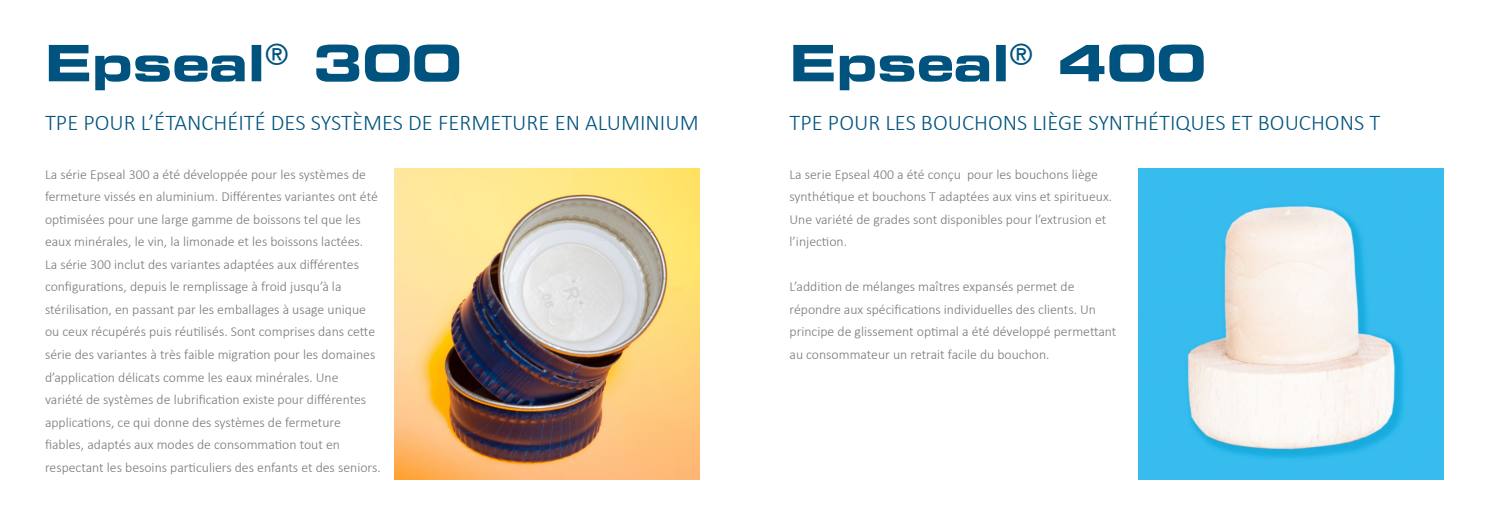
<style>
.page{position:relative;width:1489px;height:525px;background:#fff}
.page>*{position:absolute;margin:0;border:0;box-sizing:border-box;transform-origin:0 0}
.t1{font:50px "Eurostile Bold Extended Two";color:#00537e}
.t2{font:300 22.5px "Calibri";color:#00537e}
.t3{font:300 13.75px/22.5px "Calibri";color:#78777a}
</style>
<div class="page">
<img style="left:1138px;top:168px;width:305px;height:311px">
<img style="left:394px;top:168px;width:305px;height:311px">
<h1 class="t1" style="left:45px;top:27px;width:418px">Epseal<sup>®</sup> 300</h1>
<h2 class="t2" style="left:45px;top:108px;width:655px">TPE POUR L’ÉTANCHÉITÉ DES SYSTÈMES DE FERMETURE EN ALUMINIUM</h2>
<p class="t3" style="left:45px;top:163px;width:337px">La série Epseal 300 a été développée pour les systèmes de fermeture vissés en aluminium. Différentes variantes ont été optimisées pour une large gamme de boissons tel que les eaux minérales, le vin, la limonade et les boissons lactées.<br>La série 300 inclut des variantes adaptées aux différentes configurations, depuis le remplissage à froid jusqu’à la stérilisation, en passant par les emballages à usage unique ou ceux récupérés puis réutilisés. Sont comprises dans cette série des variantes à très faible migration pour les domaines d’application délicats comme les eaux minérales. Une<br>variété de systèmes de lubrification existe pour différentes applications, ce qui donne des systèmes de fermeture fiables, adaptés aux modes de consommation tout en respectant les besoins particuliers des enfants et des seniors.</p>
<h1 class="t1" style="left:789px;top:27px;width:418px">Epseal<sup>®</sup> 400</h1>
<h2 class="t2" style="left:789px;top:108px;width:592px">TPE POUR LES BOUCHONS LIÈGE SYNTHÉTIQUES ET BOUCHONS T</h2>
<p class="t3" style="left:789px;top:163px;width:324px">La serie Epseal 400 a été conçu pour les bouchons liège synthétique et bouchons T adaptées aux vins et spiritueux.<br>Une variété de grades sont disponibles pour l’extrusion et l’injection.</p>
<p class="t3" style="left:789px;top:275px;width:328px">L’addition de mélanges maîtres expansés permet de répondre aux spécifications individuelles des clients. Un principe de glissement optimal a été développé permettant au consommateur un retrait facile du bouchon.</p>
</div>
